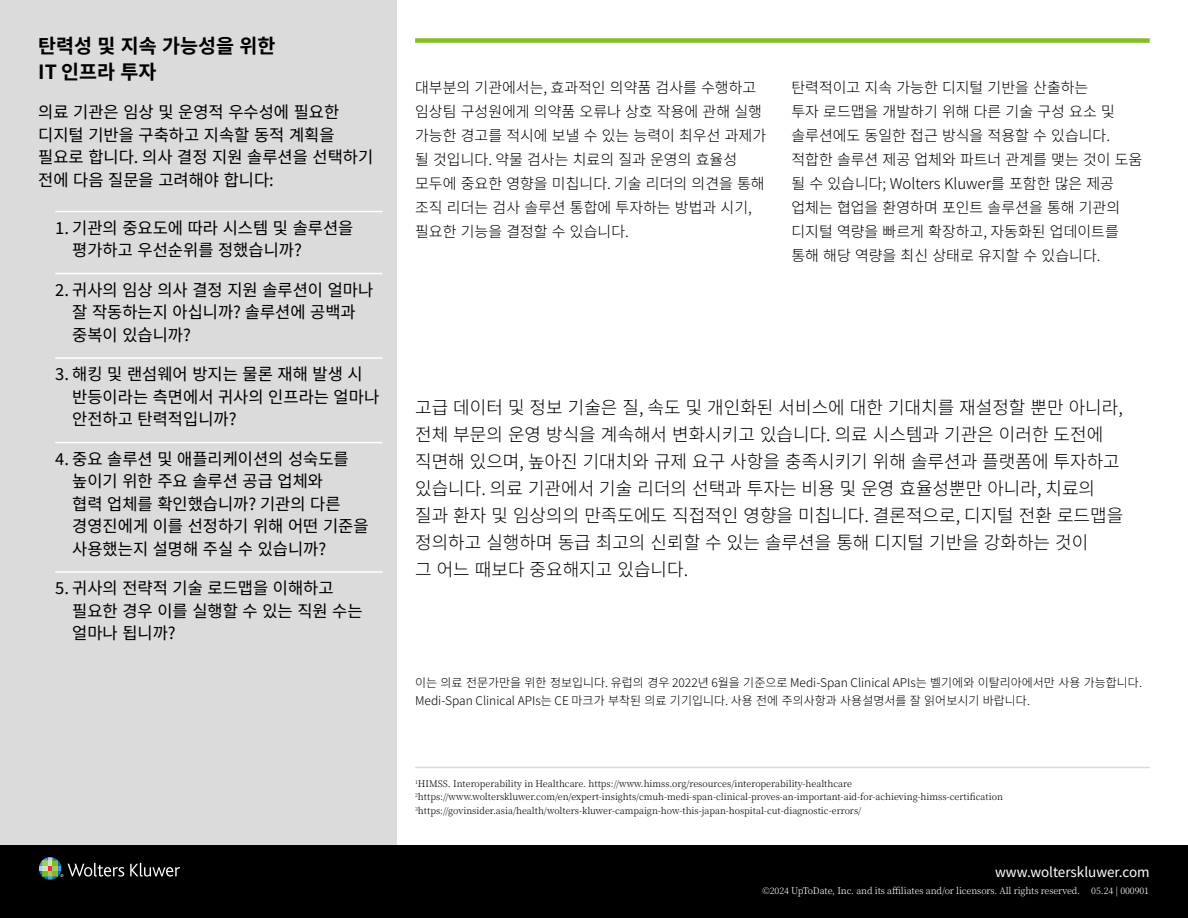
<style>
.page{position:relative;width:1188px;height:918px;background:#fff}
.page>*{position:absolute;margin:0;border:0;box-sizing:border-box;transform-origin:0 0}
.t1{font:100 19.5px/25.5px "Noto Sans KR";color:#000}
.t2{font:100 18px/27px "Noto Sans KR";color:#000}
.t3{font:100 16.5px/22.5px "Noto Sans KR";color:#000}
.t4{font:100 15px/24px "Noto Sans KR";color:#000}
.t5{font:100 13.5px "Noto Sans KR";color:#fff}
.t6{font:100 12px/18px "Noto Sans KR";color:#000}
.t7{font:200 9px/13.5px "Noto Serif KR";color:#000}
.t8{font:200 9px "Noto Serif KR";letter-spacing:-.01em;color:#fff}
</style>
<div class="page">
<div style="left:415px;top:38px;width:735px;height:5px;background:#86bc25"></div>
<div style="left:0;top:0;width:397px;height:846px;background:#dbdbdb"></div>
<hr style="left:55px;top:211px;width:327px;height:1px;background:#fff">
<hr style="left:55px;top:273px;width:327px;height:1px;background:#fff">
<hr style="left:55px;top:357px;width:327px;height:2px;background:#fff">
<hr style="left:55px;top:442px;width:327px;height:1px;background:#fff">
<hr style="left:55px;top:571px;width:327px;height:2px;background:#fff">
<hr style="left:415px;top:767px;width:735px;height:1px;background:#dbdbdb">
<div style="left:0;top:846px;width:1188px;height:72px;background:#000"></div>
<svg style="left:130px;top:863px;width:50px;height:14px"></svg>
<svg style="left:39px;top:857px;width:85px;height:23px"></svg>
<h1 class="t1" style="left:38px;top:34px;width:239px">탄력성 및 지속 가능성을 위한<br>IT 인프라 투자</h1>
<p class="t3" style="left:38px;top:101px;width:336px">의료 기관은 임상 및 운영적 우수성에 필요한 디지털 기반을 구축하고 지속할 동적 계획을 필요로 합니다. 의사 결정 지원 솔루션을 선택하기 전에 다음 질문을 고려해야 합니다:</p>
<p class="t3" style="left:72px;top:217px;width:283px;text-indent:-17px">1. 기관의 중요도에 따라 시스템 및 솔루션을 평가하고 우선순위를 정했습니까?</p>
<p class="t3" style="left:72px;top:279px;width:302px;text-indent:-17px">2. 귀사의 임상 의사 결정 지원 솔루션이 얼마나 잘 작동하는지 아십니까? 솔루션에 공백과 중복이 있습니까?</p>
<p class="t3" style="left:72px;top:363px;width:308px;text-indent:-17px">3. 해킹 및 랜섬웨어 방지는 물론 재해 발생 시 반등이라는 측면에서 귀사의 인프라는 얼마나 안전하고 탄력적입니까?</p>
<p class="t3" style="left:72px;top:448px;width:298px;text-indent:-17px">4. 중요 솔루션 및 애플리케이션의 성숙도를 높이기 위한 주요 솔루션 공급 업체와<br>협력 업체를 확인했습니까? 기관의 다른 경영진에게 이를 선정하기 위해 어떤 기준을 사용했는지 설명해 주실 수 있습니까?</p>
<p class="t3" style="left:72px;top:577px;width:292px;text-indent:-17px">5. 귀사의 전략적 기술 로드맵을 이해하고 필요한 경우 이를 실행할 수 있는 직원 수는 얼마나 됩니까?</p>
<p class="t4" style="left:415px;top:76px;width:353px">대부분의 기관에서는, 효과적인 의약품 검사를 수행하고 임상팀 구성원에게 의약품 오류나 상호 작용에 관해 실행 가능한 경고를 적시에 보낼 수 있는 능력이 최우선 과제가 될 것입니다. 약물 검사는 치료의 질과 운영의 효율성 모두에 중요한 영향을 미칩니다. 기술 리더의 의견을 통해 조직 리더는 검사 솔루션 통합에 투자하는 방법과 시기, 필요한 기능을 결정할 수 있습니다.</p>
<p class="t4" style="left:791px;top:76px;width:352px">탄력적이고 지속 가능한 디지털 기반을 산출하는<br>투자 로드맵을 개발하기 위해 다른 기술 구성 요소 및 솔루션에도 동일한 접근 방식을 적용할 수 있습니다. 적합한 솔루션 제공 업체와 파트너 관계를 맺는 것이 도움 될 수 있습니다; Wolters Kluwer를 포함한 많은 제공 업체는 협업을 환영하며 포인트 솔루션을 통해 기관의 디지털 역량을 빠르게 확장하고, 자동화된 업데이트를 통해 해당 역량을 최신 상태로 유지할 수 있습니다.</p>
<p class="t2" style="left:415px;top:394px;width:710px">고급 데이터 및 정보 기술은 질, 속도 및 개인화된 서비스에 대한 기대치를 재설정할 뿐만 아니라, 전체 부문의 운영 방식을 계속해서 변화시키고 있습니다. 의료 시스템과 기관은 이러한 도전에 직면해 있으며, 높아진 기대치와 규제 요구 사항을 충족시키기 위해 솔루션과 플랫폼에 투자하고 있습니다. 의료 기관에서 기술 리더의 선택과 투자는 비용 및 운영 효율성뿐만 아니라, 치료의 질과 환자 및 임상의의 만족도에도 직접적인 영향을 미칩니다. 결론적으로, 디지털 전환 로드맵을 정의하고 실행하며 동급 최고의 신뢰할 수 있는 솔루션을 통해 디지털 기반을 강화하는 것이<br>그 어느 때보다 중요해지고 있습니다.</p>
<p class="t6" style="left:415px;top:674px;width:728px">이는 의료 전문가만을 위한 정보입니다. 유럽의 경우 2022년 6월을 기준으로 Medi-Span Clinical APIs는 벨기에와 이탈리아에서만 사용 가능합니다.<br>Medi-Span Clinical APIs는 CE 마크가 부착된 의료 기기입니다. 사용 전에 주의사항과 사용설명서를 잘 읽어보시기 바랍니다.</p>
<p class="t7" style="left:415px;top:777px;width:589px"><sup>1</sup>HIMSS. Interoperability in Healthcare. https://www.himss.org/resources/interoperability-healthcare<br><sup>2</sup>https://www.wolterskluwer.com/en/expert-insights/cmuh-medi-span-clinical-proves-an-important-aid-for-achieving-himss-certification<br><sup>3</sup>https://govinsider.asia/health/wolters-kluwer-campaign-how-this-japan-hospital-cut-diagnostic-errors/</p>
<p class="t5" style="left:995px;top:864px;width:156px">www.wolterskluwer.com</p>
<p class="t8" style="left:763px;top:886px;width:388px">©2024 UpToDate, Inc. and its affiliates and/or licensors. All rights reserved. 05.24 | 000901</p>
</div>
